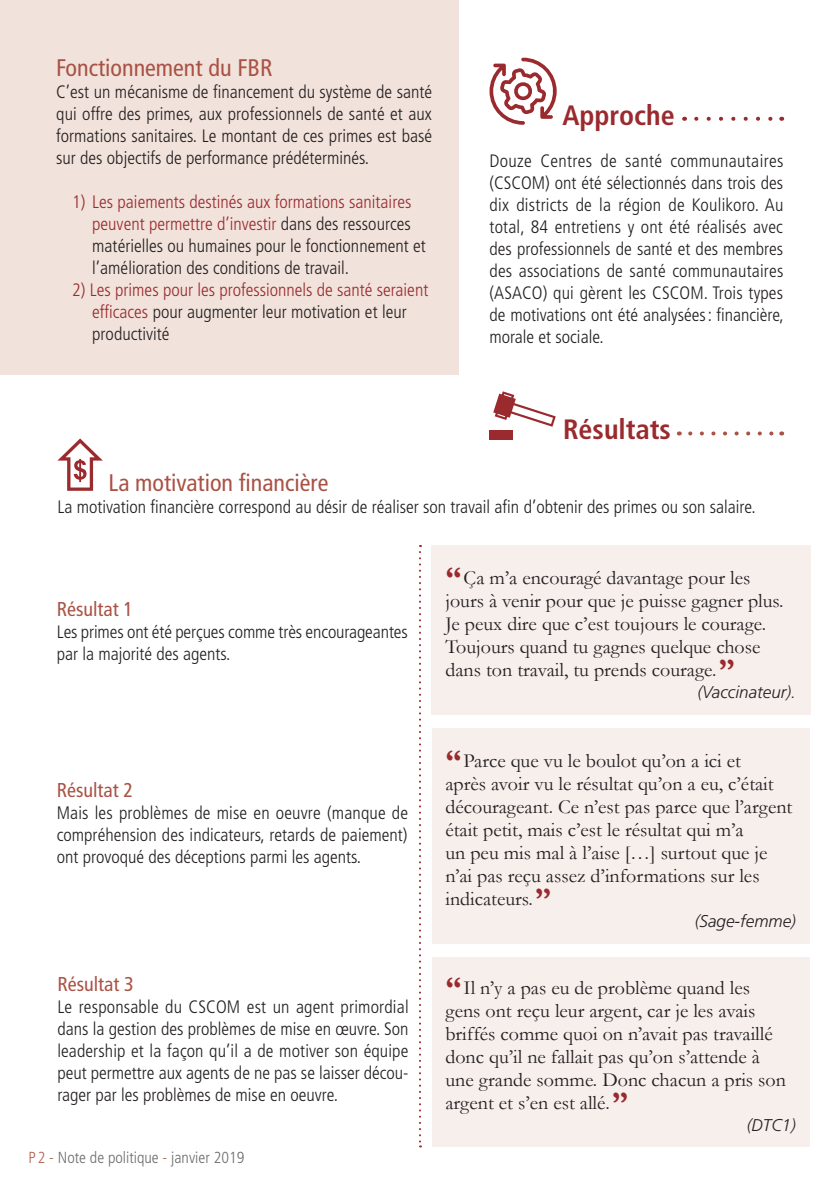
<style>
.page{position:relative;width:840px;height:1191px;background:#fff}
.page>*{position:absolute;margin:0;border:0;box-sizing:border-box;transform-origin:0 0}
.t1{font:700 condensed 28px "Frutiger";color:#9a2a2e}
.t2{font:condensed 24px "Frutiger";color:#a95245}
.t3{font:20px/23px "Garamond";color:#231f20}
.t4{font:condensed 20px "Frutiger";color:#a95245}
.t5{font:300 condensed 18px/22px "Frutiger";color:#231f20;text-align:justify}
.t6{font:300 condensed 18px/22px "Frutiger";color:#9a2a2e}
.t7{font:italic 300 17px "Frutiger";color:#231f20}
.t8{font:300 condensed 16px "Frutiger";color:#6c6d70}
.s1{color:#9a2a2e}
.s2{color:#231f20}
.s3{color:#b06453}
.s4{font-weight:700;font-size:32px;color:#9a2a2e}
</style>
<div class="page">
<div style="left:0;top:0;width:458px;height:374px;background:#f1e2db"></div>
<div style="left:430px;top:545px;width:380px;height:170px;background:#f6efec"></div>
<div style="left:432px;top:957px;width:377px;height:190px;background:#f6efec"></div>
<svg style="left:419px;top:545px;width:2px;height:602px"></svg>
<svg style="left:695px;top:117px;width:78px;height:4px"></svg>
<svg style="left:489px;top:58px;width:67px;height:67px"></svg>
<svg style="left:689px;top:431px;width:92px;height:4px"></svg>
<svg style="left:493px;top:391px;width:62px;height:36px"></svg>
<div style="left:489px;top:430px;width:24px;height:9px;background:#9a2a2e"></div>
<div style="left:432px;top:728px;width:377px;height:216px;background:#f6efec"></div>
<svg style="left:57px;top:438px;width:46px;height:53px"></svg>
<h2 class="t2" style="left:56px;top:53px;width:218px">Fonctionnement du FBR</h2>
<p class="t5" style="left:56px;top:81px;width:377px">C’est un mécanisme de financement du système de santé qui offre des primes, aux professionnels de santé et aux formations sanitaires. Le montant de ces primes est basé sur des objectifs de performance prédéterminés.</p>
<p class="t5" style="left:92px;top:191px;width:335px;text-align:left;text-indent:-20px"><span class="s1">1) Les paiements destinés aux formations sanitaires peuvent permettre d’investir</span> dans des ressources matérielles ou humaines pour le fonctionnement et l’amélioration des conditions de travail.</p>
<p class="t6" style="left:92px;top:279px;width:337px;text-indent:-20px">2) Les primes pour les professionnels de santé seraient efficaces <span class="s2">pour augmenter leur motivation et leur productivité</span></p>
<h1 class="t1" style="left:562px;top:98px;width:114px">Approche</h1>
<p class="t5" style="left:489px;top:150px;width:296px">Douze Centres de santé communautaires (CSCOM) ont été sélectionnés dans trois des dix districts de la région de Koulikoro. Au total, 84 entretiens y ont été réalisés avec des professionnels de santé et des membres des associations de santé communautaires (ASACO) qui gèrent les CSCOM. Trois types de motivations ont été analysées: financière, morale et sociale.</p>
<h1 class="t1" style="left:562px;top:413px;width:109px">Résultats</h1>
<h2 class="t2" style="left:108px;top:468px;width:221px">La motivation financière</h2>
<p class="t5" style="left:57px;top:496px;width:699px">La motivation financière correspond au désir de réaliser son travail afin d’obtenir des primes ou son salaire.</p>
<p class="t4" style="left:57px;top:597px;width:78px">Résultat 1</p>
<p class="t5" style="left:57px;top:621px;width:352px">Les primes ont été perçues comme très encourageantes par la majorité des agents.</p>
<p class="t4" style="left:57px;top:779px;width:78px">Résultat 2</p>
<p class="t5" style="left:57px;top:802px;width:352px">Mais les problèmes de mise en oeuvre (manque de compréhension des indicateurs, retards de paiement) ont provoqué des déceptions parmi les agents.</p>
<p class="t4" style="left:57px;top:972px;width:78px">Résultat 3</p>
<p class="t5" style="left:57px;top:995px;width:352px">Le responsable du CSCOM est un agent primordial dans la gestion des problèmes de mise en œuvre. Son leadership et la façon qu’il a de motiver son équipe peut permettre aux agents de ne pas se laisser décou&shy;rager par les problèmes de mise en oeuvre.</p>
<p class="t8" style="left:28px;top:1148px;width:217px"><span class="s3">P 2 -</span> Note de politique <span class="s3">-</span> janvier 2019</p>
<p class="t3" style="left:445px;top:566px;width:339px"><span class="s4">“</span>Ça m’a encouragé davantage pour les jours à venir pour que je puisse gagner plus.<br>Je peux dire que c’est toujours le courage.<br>Toujours quand tu gagnes quelque chose dans ton travail, tu prends courage.<span class="s4">”</span></p>
<p class="t7" style="left:697px;top:682px;width:100px">(Vaccinateur).</p>
<p class="t3" style="left:445px;top:748px;width:348px"><span class="s4">“</span>Parce que vu le boulot qu’on a ici et<br>après avoir vu le résultat qu’on a eu, c’était décourageant. Ce n’est pas parce que l’argent était petit, mais c’est le résultat qui m’a<br>un peu mis mal à l’aise […] surtout que je n’ai pas reçu assez d’informations sur les indicateurs.<span class="s4">”</span></p>
<p class="t7" style="left:694px;top:911px;width:103px">(Sage-femme)</p>
<p class="t3" style="left:445px;top:976px;width:342px"><span class="s4">“</span>Il n’y a pas eu de problème quand les gens ont reçu leur argent, car je les avais briffés comme quoi on n’avait pas travaillé donc qu’il ne fallait pas qu’on s’attende à une grande somme. Donc chacun a pris son argent et s’en est allé.<span class="s4">”</span></p>
<p class="t7" style="left:746px;top:1115px;width:51px">(DTC1)</p>
</div>
